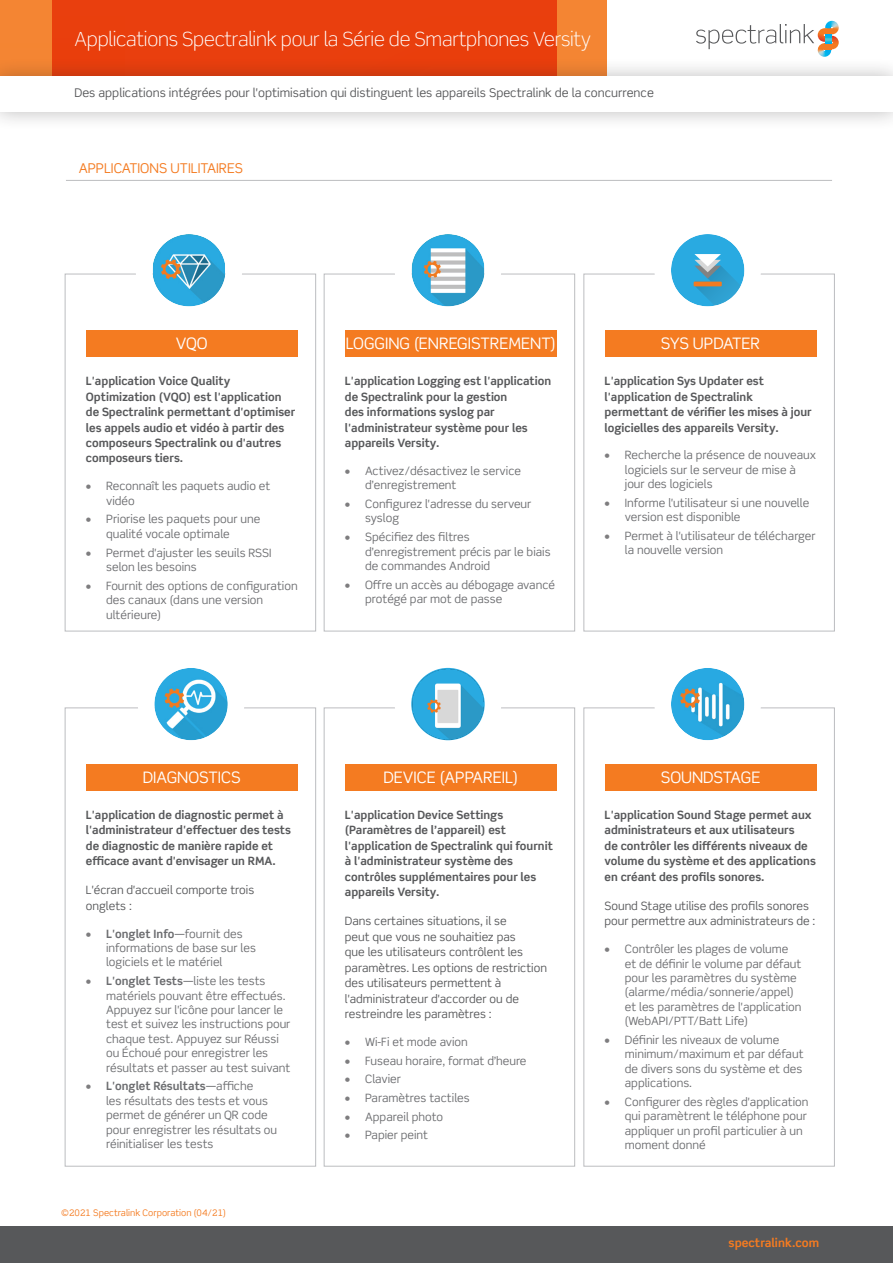
<style>
.page{position:relative;width:893px;height:1263px;background:#fff}
.page>*{position:absolute;margin:0;border:0;box-sizing:border-box;transform-origin:0 0}
.t1{font:300 19.5px "Scene Pro";letter-spacing:-.01em;color:#fff}
.App_H1{font:15.9px "Scene Std";color:#fff}
.t2{font:13.5px "Scene Std";color:#f47b21}
.t3{font:12px "Scene Std";color:#57585a}
.Body{font:700 11.85px "Scene Std";color:#f47b21}
.t4{font:11.55px/14.4px "Scene Std";color:#6c6d70}
.App_intro{font:700 11.55px/15.5px "Scene Std";color:#57585a}
.App_intro-2{font:11.55px/15.5px "Scene Std";color:#57585a}
.t5{font:9px "Scene Std";color:#f47b21}
.s1{font-weight:700;color:#7e7d7f}
.s2{font-weight:700}
</style>
<div class="page">
<div style="left:583px;top:707px;width:252px;height:459px;background:#fff;border:1px solid #bcbdc0"></div>
<img style="left:671px;top:668px;width:73px;height:72px">
<div style="left:654px;top:651px;width:107px;height:106px;border:16px solid #fff;border-radius:50%"></div>
<div style="left:605px;top:764px;width:211px;height:26px;background:#f47b21"></div>
<div style="left:0;top:0;width:607px;height:86px;background:#f48533"></div>
<div style="left:53px;top:0;width:504px;height:86px;background:#e93f0e"></div>
<img style="left:817px;top:51px;width:14px;height:6px">
<img style="left:826px;top:21px;width:12px;height:3px">
<svg style="left:696px;top:24px;width:143px;height:27px"></svg>
<div style="left:0;top:1226px;width:893px;height:37px;background:#57585a"></div>
<div style="left:583px;top:274px;width:252px;height:357px;background:#fff;border:1px solid #bcbdc0"></div>
<svg style="left:671px;top:235px;width:73px;height:71px"></svg>
<div style="left:654px;top:218px;width:107px;height:105px;border:16px solid #fff;border-radius:50%"></div>
<div style="left:605px;top:330px;width:211px;height:26px;background:#f47b21"></div>
<div style="left:324px;top:274px;width:251px;height:357px;background:#fff;border:1px solid #bcbdc0"></div>
<img style="left:412px;top:235px;width:72px;height:71px">
<div style="left:395px;top:218px;width:106px;height:105px;border:16px solid #fff;border-radius:50%"></div>
<div style="left:345px;top:330px;width:212px;height:26px;background:#f47b21"></div>
<div style="left:65px;top:274px;width:251px;height:357px;background:#fff;border:1px solid #bcbdc0"></div>
<img style="left:153px;top:235px;width:72px;height:71px">
<div style="left:136px;top:218px;width:106px;height:105px;border:16px solid #fff;border-radius:50%"></div>
<div style="left:86px;top:330px;width:212px;height:26px;background:#f47b21"></div>
<div style="left:0;top:57px;width:893px;height:74px;background:#231f20;opacity:.31"></div>
<div style="left:0;top:77px;width:893px;height:35px;background:#fff"></div>
<div style="left:324px;top:707px;width:251px;height:459px;background:#fff;border:1px solid #bcbdc0"></div>
<img style="left:412px;top:668px;width:72px;height:72px">
<div style="left:395px;top:651px;width:106px;height:106px;border:16px solid #fff;border-radius:50%"></div>
<div style="left:345px;top:764px;width:212px;height:26px;background:#f47b21"></div>
<div style="left:65px;top:707px;width:251px;height:459px;background:#fff;border:1px solid #bcbdc0"></div>
<img style="left:155px;top:668px;width:72px;height:72px">
<div style="left:138px;top:651px;width:106px;height:106px;border:16px solid #fff;border-radius:50%"></div>
<div style="left:86px;top:764px;width:212px;height:26px;background:#f47b21"></div>
<hr style="left:66px;top:180px;width:766px;height:1px;background:#bcbdc0">
<h3 class="t1" style="left:75px;top:27px;width:518px">Applications Spectralink pour la Série de Smartphones Versity</h3>
<h2 class="t3" style="left:75px;top:85px;width:581px">Des applications intégrées pour l'optimisation qui distinguent les appareils Spectralink de la concurrence</h2>
<h2 class="t2" style="left:79px;top:160px;width:166px">APPLICATIONS UTILITAIRES</h2>
<p class="App_H1" style="left:176px;top:334px;width:33px">VQO</p>
<p class="App_intro" style="left:86px;top:373px;width:211px">L'application Voice Quality Optimization (VQO) est l'application de Spectralink permettant d'optimiser les appels audio et vidéo à partir des composeurs Spectralink ou d'autres composeurs tiers.</p>
<p class="t4" style="left:106px;top:479px;width:166px;text-indent:-20px"><span class="s1">•</span> Reconnaît les paquets audio et vidéo</p>
<p class="t4" style="left:106px;top:512px;width:156px;text-indent:-20px"><span class="s1">•</span> Priorise les paquets pour une qualité vocale optimale</p>
<p class="t4" style="left:106px;top:545px;width:167px;text-indent:-20px"><span class="s1">•</span> Permet d'ajuster les seuils RSSI selon les besoins</p>
<p class="t4" style="left:106px;top:578px;width:193px;text-indent:-20px"><span class="s1">•</span> Fournit des options de configuration des canaux (dans une version ultérieure)</p>
<p class="App_H1" style="left:346px;top:334px;width:211px">LOGGING (ENREGISTREMENT)</p>
<p class="App_intro" style="left:345px;top:373px;width:208px">L'application Logging est l'application de Spectralink pour la gestion<br>des informations syslog par l'administrateur système pour les appareils Versity.</p>
<p class="t4" style="left:365px;top:463px;width:157px;text-indent:-20px"><span class="s1">•</span> Activez/désactivez le service d’enregistrement</p>
<p class="t4" style="left:365px;top:496px;width:168px;text-indent:-20px"><span class="s1">•</span> Configurez l'adresse du serveur syslog</p>
<p class="t4" style="left:365px;top:530px;width:187px;text-indent:-20px"><span class="s1">•</span> Spécifiez des filtres d’enregistrement précis par le biais de commandes Android</p>
<p class="t4" style="left:365px;top:577px;width:191px;text-indent:-20px"><span class="s1">•</span> Offre un accès au débogage avancé protégé par mot de passe</p>
<p class="App_H1" style="left:661px;top:334px;width:101px">SYS UPDATER</p>
<p class="App_intro" style="left:605px;top:373px;width:209px">L'application Sys Updater est l'application de Spectralink permettant de vérifier les mises à jour logicielles des appareils Versity.</p>
<p class="t4" style="left:625px;top:448px;width:193px;text-indent:-20px"><span class="s1">•</span> Recherche la présence de nouveaux logiciels sur le serveur de mise à jour des logiciels</p>
<p class="t4" style="left:625px;top:495px;width:186px;text-indent:-20px"><span class="s1">•</span> Informe l'utilisateur si une nouvelle version est disponible</p>
<p class="t4" style="left:625px;top:529px;width:192px;text-indent:-20px"><span class="s1">•</span> Permet à l'utilisateur de télécharger la nouvelle version</p>
<p class="App_H1" style="left:143px;top:768px;width:99px">DIAGNOSTICS</p>
<p class="App_intro" style="left:86px;top:807px;width:207px">L'application de diagnostic permet à l'administrateur d'effectuer des tests de diagnostic de manière rapide et efficace avant d'envisager un RMA.</p>
<p class="App_intro-2" style="left:86px;top:882px;width:170px">L'écran d'accueil comporte trois onglets :</p>
<p class="t4" style="left:106px;top:926px;width:151px;text-indent:-20px"><span class="s1">•</span> <span class="s2">L'onglet Info</span>—fournit des informations de base sur les logiciels et le matériel</p>
<p class="t4" style="left:106px;top:974px;width:186px;text-indent:-20px"><span class="s1">•</span> <span class="s2">L'onglet Tests</span>—liste les tests matériels pouvant être effectués.<br>Appuyez sur l'icône pour lancer le test et suivez les instructions pour chaque test. Appuyez sur Réussi ou Échoué pour enregistrer les résultats et passer au test suivant</p>
<p class="t4" style="left:106px;top:1079px;width:173px;text-indent:-20px"><span class="s1">•</span> <span class="s2">L'onglet Résultats</span>—affiche<br>les résultats des tests et vous permet de générer un QR code pour enregistrer les résultats ou réinitialiser les tests</p>
<p class="t5" style="left:61px;top:1207px;width:166px">©2021 Spectralink Corporation (04/21)</p>
<p class="App_H1" style="left:383px;top:768px;width:136px">DEVICE (APPAREIL)</p>
<p class="App_intro" style="left:345px;top:807px;width:210px">L'application Device Settings (Paramètres de l’appareil) est l'application de Spectralink qui fournit à l'administrateur système des contrôles supplémentaires pour les appareils Versity.</p>
<p class="App_intro-2" style="left:345px;top:913px;width:204px">Dans certaines situations, il se<br>peut que vous ne souhaitiez pas<br>que les utilisateurs contrôlent les paramètres. Les options de restriction des utilisateurs permettent à l'administrateur d'accorder ou de restreindre les paramètres :</p>
<p class="t4" style="left:345px;top:1034px;width:124px"><span class="s1">•</span> Wi-Fi et mode avion</p>
<p class="t4" style="left:345px;top:1053px;width:183px"><span class="s1">•</span> Fuseau horaire, format d’heure</p>
<p class="t4" style="left:345px;top:1072px;width:58px"><span class="s1">•</span> Clavier</p>
<p class="t4" style="left:345px;top:1090px;width:126px"><span class="s1">•</span> Paramètres tactiles</p>
<p class="t4" style="left:345px;top:1109px;width:100px"><span class="s1">•</span> Appareil photo</p>
<p class="t4" style="left:345px;top:1128px;width:85px"><span class="s1">•</span> Papier peint</p>
<p class="App_H1" style="left:661px;top:768px;width:101px">SOUNDSTAGE</p>
<p class="App_intro" style="left:605px;top:807px;width:213px">L'application Sound Stage permet aux administrateurs et aux utilisateurs<br>de contrôler les différents niveaux de volume du système et des applications en créant des profils sonores.</p>
<p class="App_intro-2" style="left:605px;top:898px;width:212px">Sound Stage utilise des profils sonores pour permettre aux administrateurs de :</p>
<p class="t4" style="left:625px;top:942px;width:178px;text-indent:-20px"><span class="s1">•</span> Contrôler les plages de volume et de définir le volume par défaut pour les paramètres du système (alarme/média/sonnerie/appel) et les paramètres de l'application (WebAPI/PTT/Batt Life)</p>
<p class="t4" style="left:625px;top:1032px;width:180px;text-indent:-20px"><span class="s1">•</span> Définir les niveaux de volume minimum/maximum et par défaut de divers sons du système et des applications.</p>
<p class="t4" style="left:625px;top:1094px;width:185px;text-indent:-20px"><span class="s1">•</span> Configurer des règles d'application qui paramètrent le téléphone pour appliquer un profil particulier à un moment donné</p>
<p class="Body" style="left:729px;top:1235px;width:92px">spectralink.com</p>
</div>
